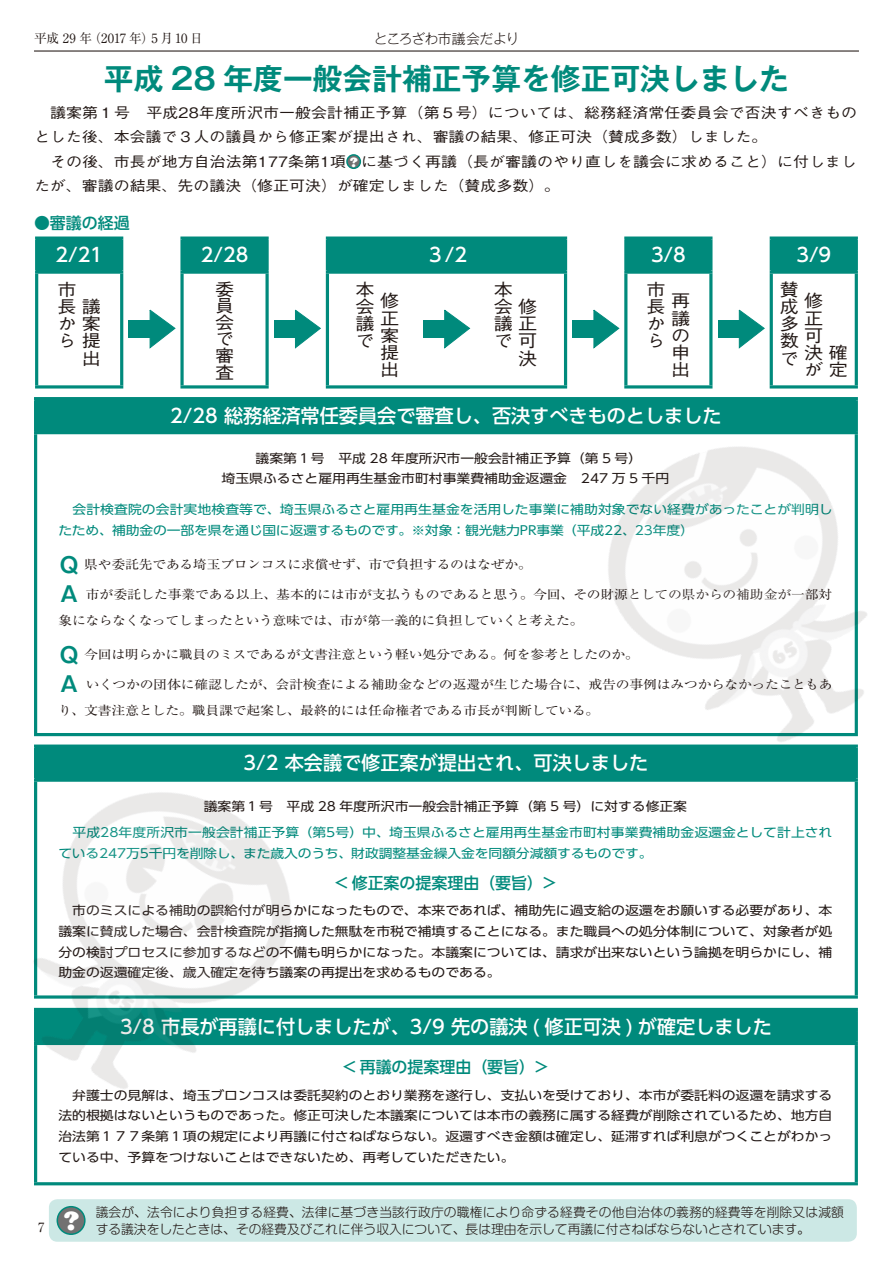
<style>
.page{position:relative;width:893px;height:1263px;background:#fff}
.page>*{position:absolute;margin:0;border:0;box-sizing:border-box;transform-origin:0 0}
.t1{font:700 29.7px "Gothic MB101 Pr 6 De";color:#008a7c}
.t2{font:900 27.9px "Cooper";color:#fff;scale:1.11 1}
.t3{font:700 21.3px "Gothic MB101 Pr 6 De";color:#008a7c}
.t4{font:500 19.2px "UD Shin Go Pro";color:#fff}
.t5{font:500 17.25px/17.2px "Gothic BBB Pr 6";color:#221815;text-align:justify;scale:1.11 1}
.t6{font:500 15.9px "UD Shin Go Pro";color:#008a7c}
.t7{font:500 14.4px/24.5px "Gothic BBB Pr 6";letter-spacing:.005em;color:#221815;scale:1.11 1}
.t8{font:300 13.8px "Gothic MB101 Pr 6";letter-spacing:-.05em;color:#221815}
.t9{font:300 12.75px "Shin M Go Pro";letter-spacing:.01em;color:#221815}
.t10{font:12.75px "Ryumin Pr 6";letter-spacing:.03em;color:#221815}
.t11{font:12.45px/20.7px "UD Shin Go Pro";color:#221815;text-align:justify;scale:1.11 1}
.t12{font:12.45px "Ryumin Pr 6";letter-spacing:-.015em;color:#221815;scale:1.11 1}
.t13{font:12.45px/20.7px "UD Shin Go Pro";letter-spacing:-.005em;color:#008a7c;scale:1.11 1}
.s1{font-family:"Cooper";font-weight:900;font-size:14.25px;color:#fff}
</style>
<div class="page">
<hr style="left:34px;top:50px;width:825px;height:2px;background:#221815">
<svg style="left:34px;top:50px;width:168px;height:2px"></svg>
<svg style="left:374px;top:50px;width:145px;height:2px"></svg>
<div style="left:347px;top:155px;width:13px;height:13px;background:#727171;border-radius:50%"></div>
<div style="left:346px;top:154px;width:15px;height:15px;border:2px solid #008a7c;border-radius:50%"></div>
<div style="left:36px;top:399px;width:820px;height:34px;background:#008a7c"></div>
<hr style="left:34px;top:397px;width:824px;height:3px;background:#008a7c">
<hr style="left:34px;top:400px;width:3px;height:31px;background:#008a7c">
<hr style="left:34px;top:431px;width:824px;height:3px;background:#008a7c">
<hr style="left:34px;top:434px;width:3px;height:299px;background:#008a7c">
<hr style="left:34px;top:733px;width:824px;height:3px;background:#008a7c">
<div style="left:36px;top:746px;width:820px;height:34px;background:#008a7c"></div>
<svg style="left:34px;top:744px;width:528px;height:3px;fill:#008a7c"></svg>
<svg style="left:333px;top:780px;width:229px;height:2px"></svg>
<hr style="left:855px;top:782px;width:3px;height:213px;background:#008a7c">
<svg style="left:333px;top:995px;width:525px;height:4px"></svg>
<div style="left:36px;top:1009px;width:820px;height:34px;background:#008a7c"></div>
<hr style="left:34px;top:1008px;width:824px;height:3px;background:#008a7c">
<hr style="left:855px;top:1011px;width:3px;height:31px;background:#008a7c">
<hr style="left:34px;top:1042px;width:824px;height:3px;background:#008a7c">
<hr style="left:34px;top:1045px;width:3px;height:137px;background:#008a7c">
<hr style="left:855px;top:1045px;width:3px;height:137px;background:#008a7c">
<hr style="left:34px;top:1182px;width:824px;height:3px;background:#008a7c">
<div style="left:49px;top:1199px;width:808px;height:43px;background:#cce8e5;border-radius:9px"></div>
<div style="left:57px;top:1207px;width:28px;height:27px;background:#727171;border-radius:50%"></div>
<div style="left:57px;top:1206px;width:29px;height:29px;border:2px solid #008a7c;border-radius:50%"></div>
<img style="left:562px;top:397px;width:305px;height:388px">
<img style="left:33px;top:747px;width:300px;height:387px">
<div style="left:37px;top:238px;width:85px;height:34px;background:#008a7c"></div>
<svg style="left:35px;top:236px;width:88px;height:4px"></svg>
<hr style="left:35px;top:240px;width:3px;height:30px;background:#008a7c">
<hr style="left:120px;top:240px;width:3px;height:30px;background:#008a7c">
<svg style="left:35px;top:270px;width:88px;height:4px"></svg>
<hr style="left:35px;top:274px;width:3px;height:111px;background:#008a7c">
<hr style="left:120px;top:274px;width:3px;height:111px;background:#008a7c">
<hr style="left:35px;top:385px;width:88px;height:3px;background:#008a7c">
<div style="left:182px;top:238px;width:85px;height:34px;background:#008a7c"></div>
<svg style="left:180px;top:236px;width:89px;height:4px"></svg>
<svg style="left:180px;top:240px;width:2px;height:30px"></svg>
<svg style="left:267px;top:240px;width:2px;height:30px"></svg>
<svg style="left:180px;top:270px;width:89px;height:4px"></svg>
<svg style="left:180px;top:274px;width:4px;height:111px"></svg>
<svg style="left:265px;top:274px;width:4px;height:111px"></svg>
<hr style="left:180px;top:385px;width:89px;height:3px;background:#008a7c">
<div style="left:327px;top:238px;width:239px;height:34px;background:#008a7c"></div>
<svg style="left:326px;top:236px;width:241px;height:4px"></svg>
<hr style="left:326px;top:240px;width:3px;height:30px;background:#008a7c">
<hr style="left:564px;top:240px;width:3px;height:30px;background:#008a7c">
<svg style="left:326px;top:270px;width:241px;height:4px"></svg>
<hr style="left:326px;top:274px;width:3px;height:111px;background:#008a7c">
<hr style="left:564px;top:274px;width:3px;height:111px;background:#008a7c">
<hr style="left:326px;top:385px;width:241px;height:3px;background:#008a7c">
<div style="left:626px;top:238px;width:85px;height:34px;background:#008a7c"></div>
<svg style="left:624px;top:236px;width:88px;height:4px"></svg>
<hr style="left:624px;top:240px;width:3px;height:30px;background:#008a7c">
<hr style="left:709px;top:240px;width:3px;height:30px;background:#008a7c">
<svg style="left:624px;top:270px;width:88px;height:4px"></svg>
<hr style="left:624px;top:274px;width:3px;height:111px;background:#008a7c">
<hr style="left:709px;top:274px;width:3px;height:111px;background:#008a7c">
<hr style="left:624px;top:385px;width:88px;height:3px;background:#008a7c">
<div style="left:771px;top:238px;width:85px;height:34px;background:#008a7c"></div>
<svg style="left:770px;top:236px;width:88px;height:4px"></svg>
<hr style="left:770px;top:240px;width:3px;height:30px;background:#008a7c">
<hr style="left:855px;top:240px;width:3px;height:30px;background:#008a7c">
<svg style="left:770px;top:270px;width:88px;height:4px"></svg>
<hr style="left:770px;top:274px;width:3px;height:111px;background:#008a7c">
<hr style="left:855px;top:274px;width:3px;height:111px;background:#008a7c">
<hr style="left:770px;top:385px;width:88px;height:3px;background:#008a7c">
<div style="left:128px;top:320px;width:30px;height:17px;background:#008a7c"></div>
<svg style="left:149px;top:309px;width:27px;height:40px"></svg>
<div style="left:274px;top:320px;width:30px;height:17px;background:#008a7c"></div>
<svg style="left:295px;top:309px;width:26px;height:40px"></svg>
<div style="left:718px;top:320px;width:29px;height:17px;background:#008a7c"></div>
<svg style="left:738px;top:309px;width:27px;height:40px"></svg>
<div style="left:572px;top:320px;width:30px;height:17px;background:#008a7c"></div>
<svg style="left:593px;top:309px;width:26px;height:40px"></svg>
<div style="left:423px;top:320px;width:30px;height:17px;background:#008a7c"></div>
<svg style="left:444px;top:309px;width:26px;height:40px"></svg>
<p class="t10" style="left:88px;top:28px;width:67px">（2017 年）</p>
<p class="t10" style="left:34px;top:28px;width:60px">平成 29 年</p>
<p class="t10" style="left:152px;top:28px;width:53px">5月10日</p>
<p class="t8" style="left:374px;top:27px;width:147px">ところざわ市議会だより</p>
<h1 class="t1" style="left:104px;top:54px;width:687px">平成 28 年度一般会計補正予算を修正可決しました</h1>
<p class="t7" style="left:34px;top:99px;width:743px">　議案第１号　平成28年度所沢市一般会計補正予算（第５号）については、総務経済常任委員会で否決すべきものとした後、本会議で３人の議員から修正案が提出され、審議の結果、修正可決（賛成多数）しました。<br>　その後、市長が地方自治法第177条第1項 <span class="s1">?</span> に基づく再議（長が審議のやり直しを議会に求めること）に付しましたが、審議の結果、先の議決（修正可決）が確定しました（賛成多数(。</p>
<p class="t6" style="left:34px;top:210px;width:97px">●審議の経過</p>
<h3 class="t4" style="left:55px;top:239px;width:49px">2/21</h3>
<h3 class="t5" style="left:57px;top:280px;width:18px">市</h3>
<h3 class="t5" style="left:57px;top:331px;width:15px">ら</h3>
<h3 class="t5" style="left:57px;top:297px;width:40px;text-align:right">長議か案提<br>出</h3>
<h3 class="t4" style="left:201px;top:239px;width:49px">2/28</h3>
<h3 class="t4" style="left:426px;top:239px;width:43px">３/2</h3>
<h3 class="t5" style="left:215px;top:280px;width:18px;line-height:16.6px">委員会で審査</h3>
<h3 class="t5" style="left:356px;top:280px;width:18px">本会議で</h3>
<h3 class="t5" style="left:380px;top:291px;width:18px">修正案提出</h3>
<h3 class="t5" style="left:494px;top:280px;width:18px">本</h3>
<h3 class="t5" style="left:494px;top:297px;width:40px;text-align:right">会修議正で可決</h3>
<h3 class="t4" style="left:651px;top:239px;width:36px">3/8</h3>
<h3 class="t5" style="left:647px;top:280px;width:18px">市長から</h3>
<h3 class="t5" style="left:671px;top:291px;width:18px">再議の申出</h3>
<h3 class="t4" style="left:796px;top:239px;width:36px">3/9</h3>
<h3 class="t5" style="left:780px;top:280px;width:18px">賛成多数で</h3>
<h3 class="t5" style="left:804px;top:291px;width:18px">修正可</h3>
<h3 class="t5" style="left:804px;top:343px;width:40px">決確が定</h3>
<h3 class="t4" style="left:170px;top:400px;width:553px">2/28 総務経済常任委員会で審査し、否決すべきものとしました</h3>
<p class="t11" style="left:222px;top:447px;width:405px;text-align:center">議案第１号　平成 28 年度所沢市一般会計補正予算（第 5 号(<br>埼玉県ふるさと雇用再生基金市町村事業費補助金返還金　247 万 5 千円</p>
<p class="t13" style="left:58px;top:499px;width:699px">　会計検査院の会計実地検査等で、埼玉県ふるさと雇用再生基金を活用した事業に補助対象でない経費があったことが判明したため、補助金の一部を県を通じ国に返還するものです。※対象：観光魅力PR事業（平成22、23年度(</p>
<p class="t12" style="left:84px;top:555px;width:405px">県や委託先である埼玉ブロンコスに求償せず、市で負担するのはなぜか。</p>
<h3 class="t3" style="left:58px;top:547px;width:23px">Ｑ</h3>
<h3 class="t3" style="left:60px;top:576px;width:19px">A</h3>
<p class="t12" style="left:58px;top:610px;width:475px">象にならなくなってしまったという意味では、市が第一義的に負担していくと考えた。</p>
<p class="t12" style="left:84px;top:645px;width:501px">今回は明らかに職員のミスであるが文書注意という軽い処分である。何を参考としたのか。</p>
<p class="t12" style="left:86px;top:584px;width:674px">市が委託した事業である以上、基本的には市が支払うものであると思う。今回、その財源としての県からの補助金が一部対</p>
<h3 class="t3" style="left:58px;top:637px;width:23px">Ｑ</h3>
<h3 class="t3" style="left:60px;top:666px;width:19px">A</h3>
<p class="t12" style="left:58px;top:700px;width:489px">り、文書注意とした。職員課で起案し、最終的には任命権者である市長が判断している。</p>
<h3 class="t4" style="left:244px;top:747px;width:406px">3/2 本会議で修正案が提出され、可決しました</h3>
<p class="t11" style="left:204px;top:796px;width:437px">議案第１号　平成 28 年度所沢市一般会計補正予算（第 5 号）に対する修正案</p>
<p class="t13" style="left:58px;top:821px;width:699px">　平成28年度所沢市一般会計補正予算（第5号）中、埼玉県ふるさと雇用再生基金市町村事業費補助金返還金として計上されている247万5千円を削除し、また歳入のうち、財政調整基金繰入金を同額分減額するものです。</p>
<p class="t12" style="left:86px;top:674px;width:674px">いくつかの団体に確認したが、会計検査による補助金などの返還が生じた場合に、戒告の事例はみつからなかったこともあ</p>
<p class="t6" style="left:335px;top:870px;width:223px">&lt; 修正案の提案理由（要旨(&lt;</p>
<p class="t11" style="left:58px;top:900px;width:699px">　市のミスによる補助の誤給付が明らかになったもので、本来であれば、補助先に過支給の返還をお願いする必要があり、本議案に賛成した場合、会計検査院が指摘した無駄を市税で補填することになる。また職員への処分体制について、対象者が処分の検討プロセスに参加するなどの不備も明らかになった。本議案については、請求が出来ないという論拠を明らかにし、補助金の返還確定後、歳入確定を待ち議案の再提出を求めるものである。</p>
<h3 class="t4" style="left:120px;top:1011px;width:653px">3/8 市長が再議に付しましたが、3/9 先の議決 ( 修正可決 ) が確定しました</h3>
<p class="t6" style="left:343px;top:1054px;width:207px">&lt; 再議の提案理由（要旨(&lt;</p>
<p class="t11" style="left:58px;top:1084px;width:699px">　弁護士の見解は、埼玉ブロンコスは委託契約のとおり業務を遂行し、支払いを受けており、本市が委託料の返還を請求する法的根拠はないというものであった。修正可決した本議案については本市の義務に属する経費が削除されているため、地方自治法第１７７条第１項の規定により再議に付さねばならない。返還すべき金額は確定し、延滞すれば利息がつくことがわかっている中、予算をつけないことはできないため、再考していただきたい。</p>
<p class="t10" style="left:38px;top:1217px;width:8px">7</p>
<p class="t9" style="left:96px;top:1202px;width:750px">議会が、法令により負担する経費、法律に基づき当該行政庁の職権により命ずる経費その他自治体の義務的経費等を削除又は減額</p>
<h2 class="t2" style="left:64px;top:1204px;width:15px">?</h2>
<p class="t9" style="left:96px;top:1219px;width:716px">する議決をしたときは、その経費及びこれに伴う収入について、長は理由を示して再議に付さねばならないとされています。</p>
</div>
